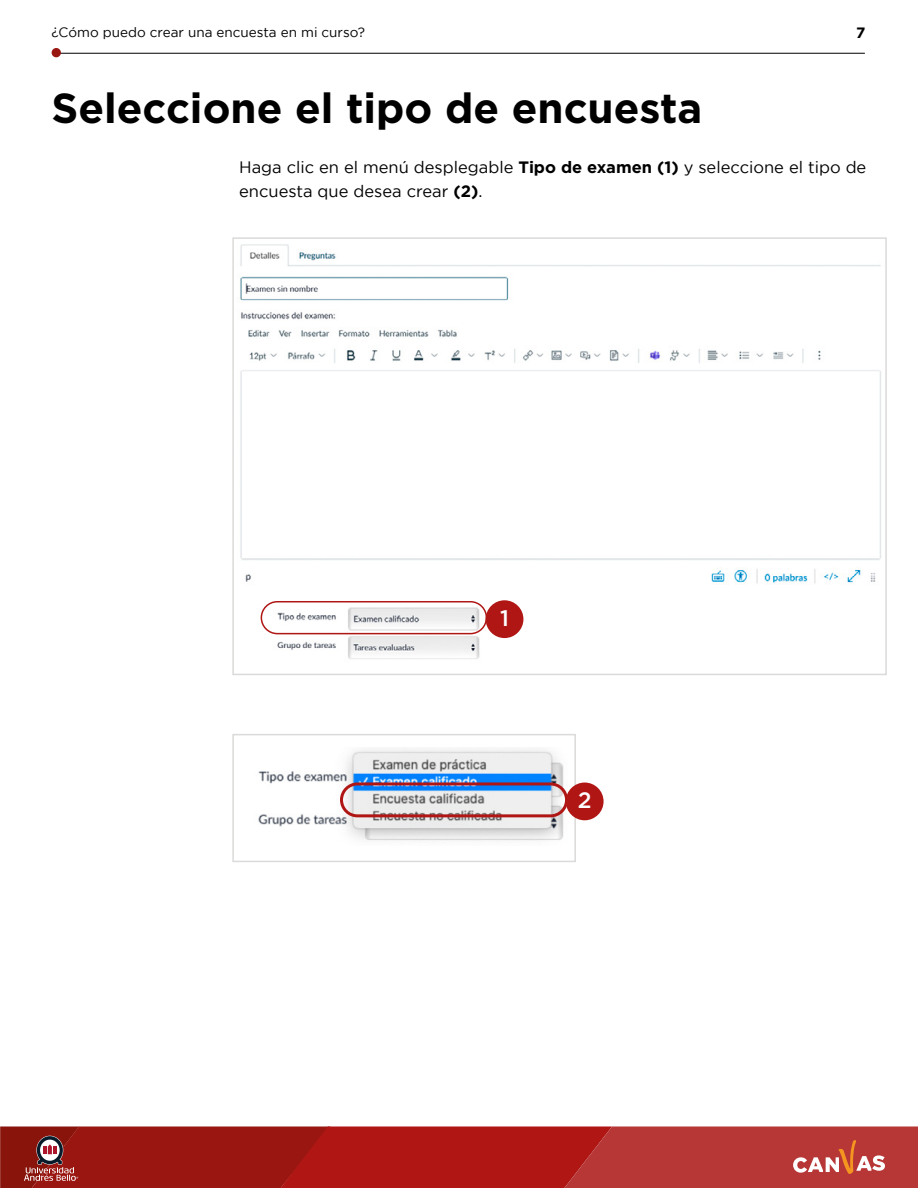
<style>
.page{position:relative;width:918px;height:1188px;background:#fff}
.page>*{position:absolute;margin:0;border:0;box-sizing:border-box;transform-origin:0 0}
.t1{font:700 42px "Gotham";color:#000}
.t2{font:500 22.5px "Gotham";color:#fff}
.t3{font:16.5px/24px "Gotham";color:#000}
.t4{font:700 15px "Gotham";color:#000}
.t5{font:13.5px "Gotham";color:#000}
.s1{font-weight:700}
</style>
<div class="page">
<svg style="left:0;top:1126px;width:918px;height:62px;background:#ab2825"></svg>
<hr style="left:52px;top:53px;width:813px;height:1px;background:#000">
<div style="left:52px;top:48px;width:9px;height:9px;background:#9a1611;border-radius:50%"></div>
<img style="left:240px;top:244px;width:641px;height:415px">
<img style="left:258px;top:748px;width:306px;height:93px">
<div style="left:486px;top:600px;width:37px;height:38px;background:#af1614;border-radius:50%"></div>
<div style="left:232px;top:237px;width:655px;height:438px;border:2px solid #dbdad9"></div>
<div style="left:232px;top:734px;width:344px;height:128px;border:2px solid #dbdad9"></div>
<div style="left:261px;top:601px;width:226px;height:33px;border:2px solid #af1614;border-radius:16px"></div>
<div style="left:566px;top:783px;width:38px;height:37px;background:#af1614;border-radius:50%"></div>
<div style="left:340px;top:782px;width:228px;height:35px;border:3px solid #af1614;border-radius:16px"></div>
<p class="t5" style="left:52px;top:24px;width:315px">¿Cómo puedo crear una encuesta en mi curso?</p>
<p class="t4" style="left:856px;top:23px;width:11px">7</p>
<h1 class="t1" style="left:52px;top:80px;width:652px">Seleccione el tipo de encuesta</h1>
<p class="t3" style="left:239px;top:155px;width:629px">Haga clic en el menú desplegable <span class="s1">Tipo de examen (1)</span> y seleccione el tipo de encuesta que desea crear <span class="s1">(2)</span>.</p>
<h2 class="t2" style="left:500px;top:605px;width:10px">1</h2>
<h2 class="t2" style="left:578px;top:787px;width:15px">2</h2>
</div>
